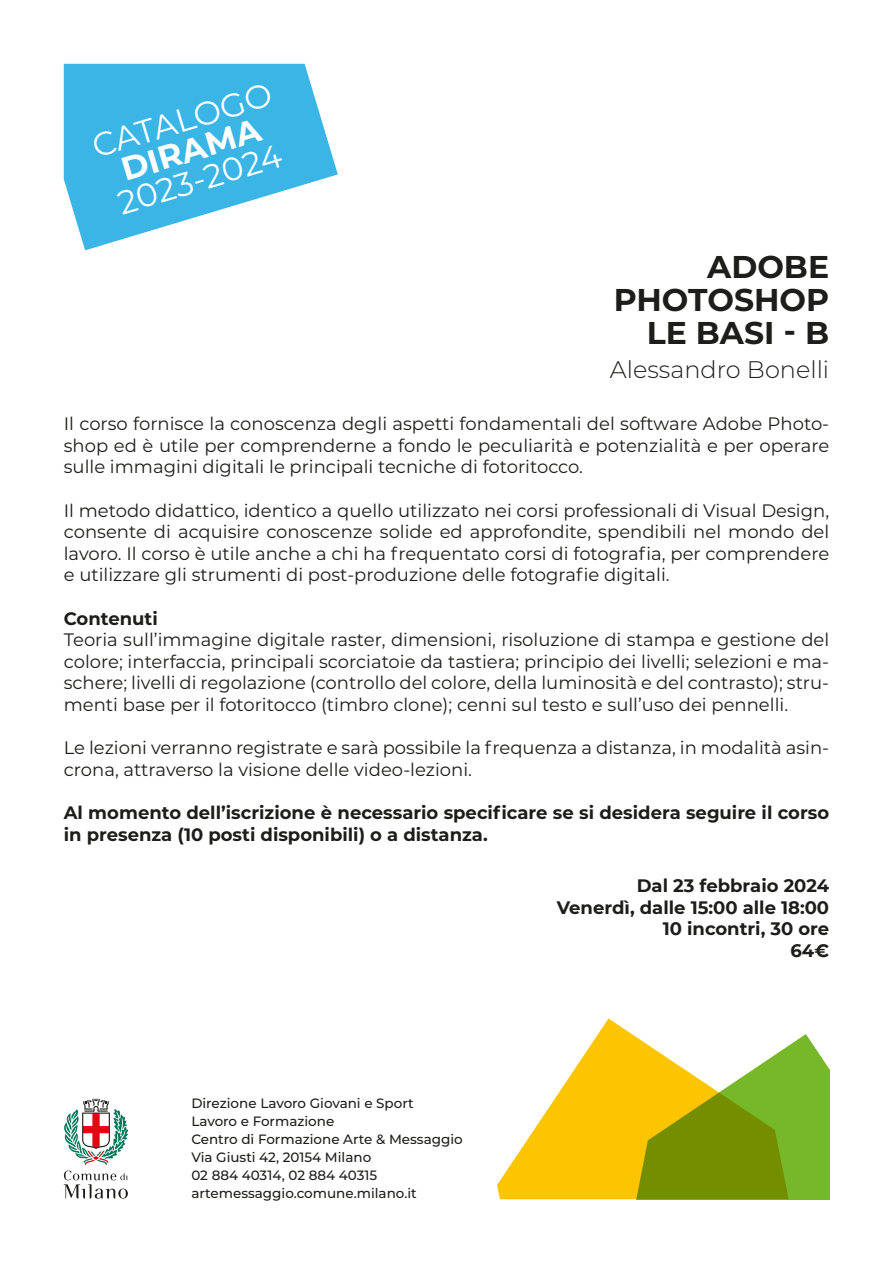
<style>
.page{position:relative;width:893px;height:1263px;background:#fff}
.page>*{position:absolute;margin:0;border:0;box-sizing:border-box;transform-origin:0 0}
.t1{font:32.85px "Montserrat";color:#fff}
.t2{font:700 32.85px "Montserrat";color:#fff}
.t3{font:700 31.5px/33px "Montserrat";color:#1d1d1b;text-align:right}
.t4{font:300 24px "Montserrat";color:#1d1d1b}
.t5{font:18px/21.6px "Montserrat";color:#1d1d1b;text-align:justify}
.t6{font:700 18px/21.6px "Montserrat";color:#1d1d1b}
.t7{font:500 13.5px/18px "Montserrat";color:#1d1d1b}
</style>
<div class="page">
<svg style="left:64px;top:64px;width:274px;height:186px;fill:#3bb4e6"></svg>
<svg style="left:497px;top:1018px;width:135px;height:181px;fill:#fdc500"></svg>
<svg style="left:629px;top:1034px;width:200px;height:165px"></svg>
<svg style="left:64px;top:1099px;width:64px;height:99px"></svg>
<h1 class="t1" style="left:87px;top:126px;width:188px;rotate:-17deg">CATALOGO</h1>
<h1 class="t2" style="left:115px;top:148px;width:145px;rotate:-17deg">DIRAMA</h1>
<h1 class="t1" style="left:112px;top:182px;width:171px;rotate:-17deg">2023-2024</h1>
<h2 class="t3" style="left:614px;top:248px;width:217px">ADOBE<br>PHOTOSHOP<br>LE BASI - B</h2>
<h3 class="t4" style="left:610px;top:354px;width:221px">Alessandro Bonelli</h3>
<p class="t5" style="left:64px;top:412px;width:767px">Il corso fornisce la conoscenza degli aspetti fondamentali del software Adobe Photo&shy;shop ed è utile per comprenderne a fondo le peculiarità e potenzialità e per operare sulle immagini digitali le principali tecniche di fotoritocco.</p>
<p class="t5" style="left:64px;top:499px;width:767px">Il metodo didattico, identico a quello utilizzato nei corsi professionali di Visual Design, consente di acquisire conoscenze solide ed approfondite, spendibili nel mondo del lavoro. Il corso è utile anche a chi ha frequentato corsi di fotografia, per comprendere e utilizzare gli strumenti di post-produzione delle fotografie digitali.</p>
<p class="t6" style="left:64px;top:606px;width:96px">Contenuti</p>
<p class="t5" style="left:64px;top:628px;width:767px">Teoria sull’immagine digitale raster, dimensioni, risoluzione di stampa e gestione del colore; interfaccia, principali scorciatoie da tastiera; principio dei livelli; selezioni e ma&shy;schere; livelli di regolazione (controllo del colore, della luminosità e del contrasto); stru&shy;menti base per il fotoritocco (timbro clone); cenni sul testo e sull’uso dei pennelli.</p>
<p class="t5" style="left:64px;top:736px;width:767px">Le lezioni verranno registrate e sarà possibile la frequenza a distanza, in modalità asin&shy;crona, attraverso la visione delle video-lezioni.</p>
<p class="t6" style="left:64px;top:801px;width:767px">Al momento dell’iscrizione è necessario specificare se si desidera seguire il corso in presenza (10 posti disponibili) o a distanza.</p>
<p class="t6" style="left:557px;top:874px;width:274px;text-align:right">Dal 23 febbraio 2024<br>Venerdì, dalle 15:00 alle 18:00<br>10 incontri, 30 ore<br>64€</p>
<p class="t7" style="left:191px;top:1093px;width:273px">Direzione Lavoro Giovani e Sport<br>Lavoro e Formazione<br>Centro di Formazione Arte &amp; Messaggio<br>Via Giusti 42, 20154 Milano<br>02 884 40314, 02 884 40315 artemessaggio.comune.milano.it</p>
</div>
